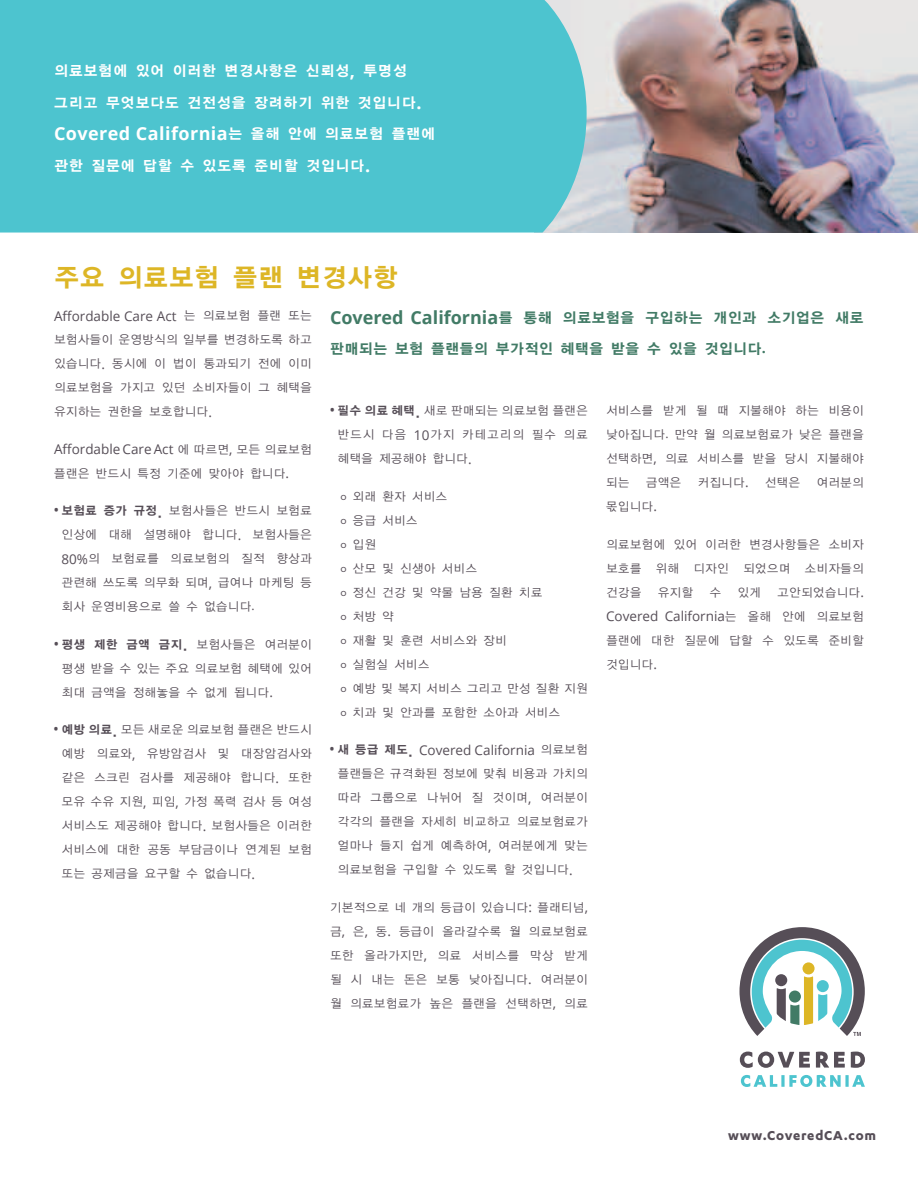
<style>
.page{position:relative;width:918px;height:1188px;background:#fff}
.page>*{position:absolute;margin:0;border:0;box-sizing:border-box;transform-origin:0 0}
.t1{font:25.5px "YGO15";color:#ddb626}
.t2{font:700 18px "Open Sans";letter-spacing:.025em;color:#fff}
.t3{font:700 15px "Karbon";letter-spacing:.05em;color:#564e57}
.t4{font:14.4px/31.5px "YGO15";color:#427b66}
.t5{font:14.4px/31.5px "YGO15";letter-spacing:.025em;color:#fff}
.t6{font:13.5px "Open Sans";color:#564e57}
.t7{font:11.85px/24px "YGO12";color:#564e57;text-align:justify}
.s1{font-family:"Open Sans";font-weight:700;font-size:18px}
.s2{font-family:"YGO15";font-weight:400;font-size:14.4px}
.s3{font-family:"YGO12";font-size:11.85px}
.s4{font-family:"Open Sans";font-size:13.5px}
.s5{font-family:"Open Sans";font-weight:700}
.s6{font-family:"YGO15"}
.s7{font-family:"YGO15";font-size:13.5px}
.s8{font-family:"Open Sans"}
.s9{font-family:"Archer";font-weight:500}
.s10{font-weight:700;font-size:11.85px}
.s11{font-family:"YGO15";font-size:11.85px}
</style>
<div class="page">
<img style="left:587px;top:0;width:331px;height:233px">
<div style="left:0;top:0;width:587px;height:233px;background:#4dc4cf"></div>
<svg style="left:740px;top:1052px;width:70px;height:16px"></svg>
<svg style="left:816px;top:1052px;width:29px;height:16px"></svg>
<svg style="left:851px;top:1052px;width:14px;height:16px"></svg>
<svg style="left:741px;top:1075px;width:36px;height:12px"></svg>
<svg style="left:781px;top:1075px;width:4px;height:12px"></svg>
<svg style="left:789px;top:1075px;width:52px;height:12px"></svg>
<svg style="left:845px;top:1075px;width:4px;height:12px"></svg>
<svg style="left:852px;top:1075px;width:13px;height:12px"></svg>
<svg style="left:740px;top:927px;width:125px;height:109px"></svg>
<p class="t5" style="left:54px;top:55px;width:369px">의료보험에 있어 이러한 변경사항은 신뢰성<span class="s1">,</span> 투명성 그리고 무엇보다도 건전성을 장려하기 위한 것입니다<span class="s1">.</span></p>
<h2 class="t2" style="left:54px;top:121px;width:383px">Covered California<span class="s2">는 올해 안에 의료보험 플랜에</span></h2>
<p class="t5" style="left:54px;top:150px;width:318px">관한 질문에 답할 수 있도록 준비할 것입니다<span class="s1">.</span></p>
<h1 class="t1" style="left:54px;top:261px;width:346px">주요 의료보험 플랜 변경사항</h1>
<p class="t6" style="left:54px;top:307px;width:259px">Affordable Care Act <span class="s3">는 의료보험 플랜 또는</span></p>
<p class="t7" style="left:54px;top:328px;width:259px">보험사들이 운영방식의 일부를 변경하도록 하고 있습니다<span class="s4">.</span> 동시에 이 법이 통과되기 전에 이미 의료보험을 가지고 있던 소비자들이 그 혜택을 유지하는 권한을 보호합니다<span class="s4">.</span></p>
<p class="t6" style="left:54px;top:440px;width:260px">Affordable Care Act <span class="s3">에 따르면</span>, <span class="s3">모든 의료보험</span></p>
<p class="t7" style="left:54px;top:461px;width:237px">플랜은 반드시 특정 기준에 맞아야 합니다<span class="s4">.</span></p>
<p class="t7" style="left:61px;top:499px;width:252px;text-indent:-7px"><span class="s5">•</span> <span class="s6">보험료 증가 규정</span><span class="s7">.</span> 보험사들은 반드시 보험료 인상에 대해 설명해야 합니다<span class="s4">.</span> 보험사들은 <span class="s4">80%</span>의 보험료를 의료보험의 질적 향상과 관련해 쓰도록 의무화 되며<span class="s4">,</span> 급여나 마케팅 등 회사 운영비용으로 쓸 수 없습니다<span class="s8">.</span></p>
<p class="t7" style="left:61px;top:632px;width:252px;text-indent:-7px"><span class="s5">•</span> <span class="s6">평생 제한 금액 금지</span><span class="s7">.</span> 보험사들은 여러분이 평생 받을 수 있는 주요 의료보험 혜택에 있어 최대 금액을 정해놓을 수 없게 됩니다<span class="s4">.</span></p>
<p class="t7" style="left:61px;top:718px;width:252px;text-indent:-8px"><span class="s5">•</span> <span class="s6">예방 의료</span><span class="s7">.</span> 모든 새로운 의료보험 플랜은 반드시 예방 의료와<span class="s4">,</span> 유방암검사 및 대장암검사와 같은 스크린 검사를 제공해야 합니다<span class="s4">.</span> 또한 모유 수유 지원<span class="s4">,</span> 피임<span class="s4">,</span> 가정 폭력 검사 등 여성 서비스도 제공해야 합니다<span class="s4">.</span> 보험사들은 이러한 서비스에 대한 공동 부담금이나 연계된 보험 또는 공제금을 요구할 수 없습니다<span class="s4">.</span></p>
<p class="t4" style="left:330px;top:302px;width:535px"><span class="s1">Covered California</span>를 통해 의료보험을 구입하는 개인과 소기업은 새로 판매되는 보험 플랜들의 부가적인 혜택을 받을 수 있을 것입니다<span class="s5">.</span></p>
<p class="t7" style="left:337px;top:399px;width:252px;text-indent:-7px"><span class="s5">•</span> <span class="s6">필수 의료 혜택</span><span class="s7">.</span> 새로 판매되는 의료보험 플랜은 반드시 다음 <span class="s4">10</span>가지 카테고리의 필수 의료 혜택을 제공해야 합니다<span class="s4">.</span></p>
<p class="t7" style="left:340px;top:484px;width:249px;text-align:left"><span class="s9">o</span> 외래 환자 서비스<br><span class="s9">o</span> 응급 서비스<br><span class="s9">o</span> 입원<br><span class="s9">o</span> 산모 및 신생아 서비스<br><span class="s9">o</span> 정신 건강 및 약물 남용 질환 치료<br><span class="s9">o</span> 처방 약<br><span class="s9">o</span> 재활 및 훈련 서비스와 장비<br><span class="s9">o</span> 실험실 서비스<br><span class="s9">o</span> 예방 및 복지 서비스 그리고 만성 질환 지원 <span class="s9">o</span> 치과 및 안과를 포함한 소아과 서비스</p>
<p class="t6" style="left:330px;top:741px;width:259px"><span class="s10">•</span> <span class="s11">새 등급 제도</span><span class="s6">.</span> Covered California <span class="s3">의료보험</span></p>
<p class="t7" style="left:337px;top:762px;width:252px">플랜들은 규격화된 정보에 맞춰 비용과 가치의 따라 그룹으로 나뉘어 질 것이며<span class="s4">,</span> 여러분이 각각의 플랜을 자세히 비교하고 의료보험료가 얼마나 들지 쉽게 예측하여<span class="s4">,</span> 여러분에게 맞는 의료보험을 구입할 수 있도록 할 것입니다<span class="s4">.</span></p>
<p class="t7" style="left:330px;top:895px;width:260px">기본적으로 네 개의 등급이 있습니다<span class="s4">:</span> 플래티넘<span class="s4">, </span>금<span class="s4">,</span> 은<span class="s4">,</span> 동<span class="s4">.</span> 등급이 올라갈수록 월 의료보험료 또한 올라가지만<span class="s4">,</span> 의료 서비스를 막상 받게 될 시 내는 돈은 보통 낮아집니다<span class="s4">.</span> 여러분이 월 의료보험료가 높은 플랜을 선택하면<span class="s4">,</span> 의료</p>
<p class="t7" style="left:606px;top:398px;width:260px">서비스를 받게 될 때 지불해야 하는 비용이 낮아집니다<span class="s8">.</span> 만약 월 의료보험료가 낮은 플랜을 선택하면<span class="s4">,</span> 의료 서비스를 받을 당시 지불해야 되는</p>
<p class="t7" style="left:646px;top:470px;width:37px">금액은</p>
<p class="t7" style="left:698px;top:470px;width:53px">커집니다<span class="s4">.</span></p>
<p class="t7" style="left:765px;top:470px;width:37px">선택은</p>
<p class="t7" style="left:816px;top:470px;width:49px">여러분의</p>
<p class="t7" style="left:606px;top:494px;width:53px">몫입니다<span class="s4">.</span></p>
<p class="t7" style="left:606px;top:532px;width:259px">의료보험에 있어 이러한 변경사항들은 소비자 보호를 위해 디자인 되었으며 소비자들의 건강을</p>
<p class="t7" style="left:658px;top:580px;width:37px">유지할</p>
<p class="t7" style="left:709px;top:580px;width:13px">수</p>
<p class="t7" style="left:737px;top:580px;width:25px">있게</p>
<p class="t7" style="left:777px;top:580px;width:88px">고안되었습니다<span class="s4">.</span></p>
<p class="t6" style="left:606px;top:607px;width:260px">Covered California<span class="s3">는 올해 안에 의료보험</span></p>
<p class="t7" style="left:606px;top:628px;width:259px">플랜에 대한 질문에 답할 수 있도록 준비할 것입니다<span class="s4">.</span></p>
<p class="t3" style="left:728px;top:1127px;width:149px">www.CoveredCA.com</p>
</div>
